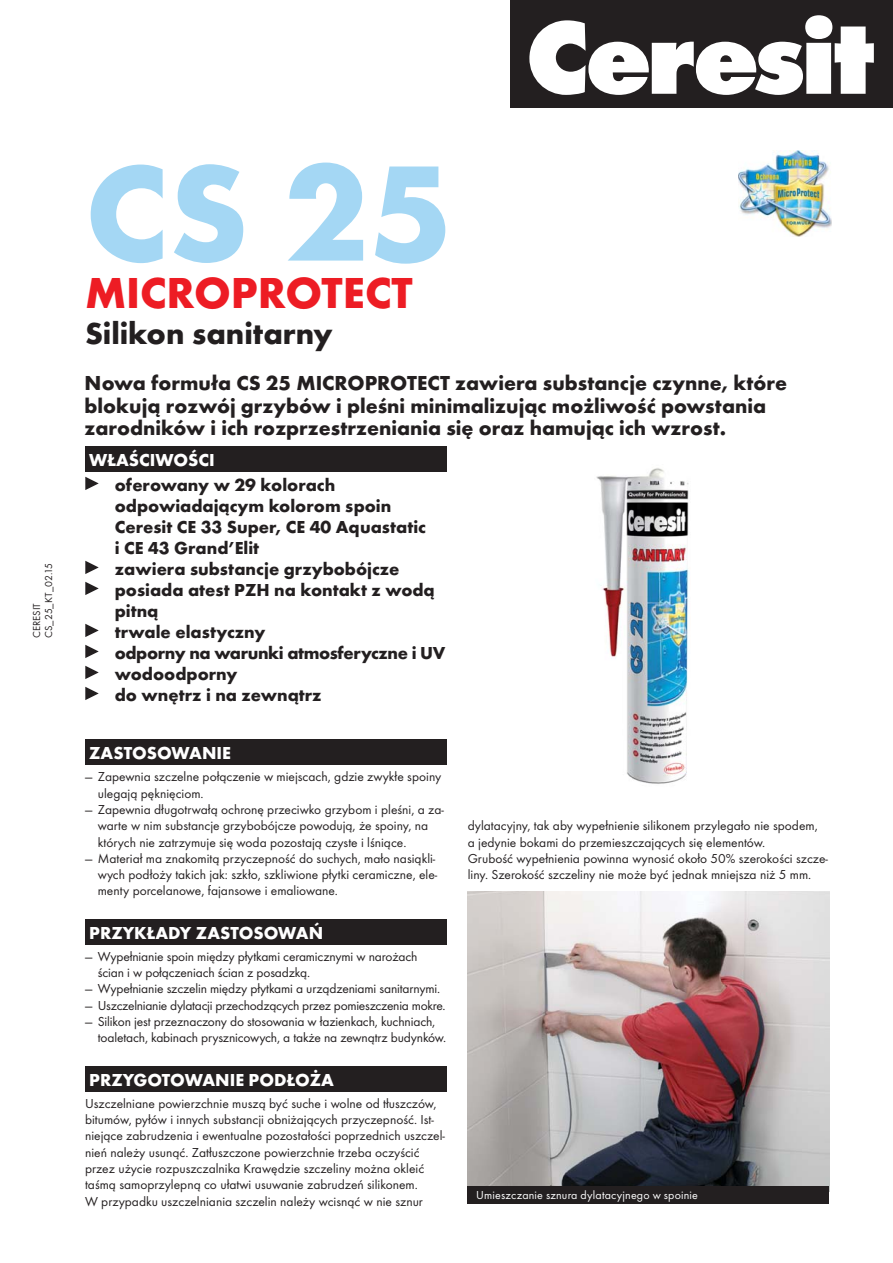
<style>
.page{position:relative;width:893px;height:1263px;background:#fff}
.page>*{position:absolute;margin:0;border:0;box-sizing:border-box;transform-origin:0 0}
.t1{font:700 141px "Futura TCE";color:#a4d7f4}
.t2{font:700 45px "Futura TCE";color:#ed1c24}
.t3{font:700 31.5px "Futura TCE";color:#231f20}
.t4{font:700 21px/22.5px "Futura TCE";color:#231f20}
.t5{font:700 18px/21px "Futura TCE";color:#231f20}
.t6{font:700 18px "Futura TCE";color:#fff}
.t7{font:13.5px/16.4px "Futura TCE";color:#231f20}
.t8{font:13.5px "Futura TCE";letter-spacing:-.02em;color:#231f20}
.t9{font:12px "Futura TCE";letter-spacing:.015em;color:#fff}
.t10{font:10.5px/12px "Futura TCE";color:#231f20}
</style>
<div class="page">
<div style="left:510px;top:0;width:383px;height:107px;background:#231f20"></div>
<svg style="left:529px;top:15px;width:345px;height:80px"></svg>
<div style="left:85px;top:446px;width:361px;height:26px;background:#231f20"></div>
<svg style="left:85px;top:477px;width:14px;height:13px"></svg>
<svg style="left:85px;top:561px;width:14px;height:13px"></svg>
<svg style="left:85px;top:582px;width:14px;height:13px"></svg>
<svg style="left:85px;top:624px;width:14px;height:13px"></svg>
<svg style="left:85px;top:645px;width:14px;height:13px"></svg>
<svg style="left:85px;top:666px;width:14px;height:13px"></svg>
<svg style="left:85px;top:687px;width:14px;height:13px"></svg>
<div style="left:85px;top:739px;width:361px;height:26px;background:#231f20"></div>
<div style="left:85px;top:919px;width:361px;height:25px;background:#231f20"></div>
<div style="left:85px;top:1066px;width:361px;height:25px;background:#231f20"></div>
<img style="left:468px;top:891px;width:361px;height:295px">
<img style="left:596px;top:468px;width:93px;height:316px">
<img style="left:738px;top:151px;width:94px;height:85px">
<div style="left:468px;top:1186px;width:361px;height:17px;background:#231f20"></div>
<p class="t10" style="left:31px;top:638px;width:77px;rotate:-90deg">CERESIT<br>CS_25_KT_02.15</p>
<h1 class="t1" style="left:85px;top:158px;width:370px">CS 25</h1>
<h2 class="t2" style="left:85px;top:275px;width:329px">MICROPROTECT</h2>
<h3 class="t3" style="left:85px;top:321px;width:249px">Silikon sanitarny</h3>
<h3 class="t4" style="left:85px;top:374px;width:704px">Nowa formuła CS 25 MICROPROTECT zawiera substancje czynne, które blokują rozwój grzybów i pleśni minimalizując możliwość powstania zarodników i ich rozprzestrzeniania się oraz hamując ich wzrost.</h3>
<h3 class="t6" style="left:89px;top:453px;width:127px">WŁAŚCIWOŚCI</h3>
<p class="t5" style="left:115px;top:476px;width:332px">oferowany w 29 kolorach odpowiadającym kolorom spoin<br>Ceresit CE 33 Super, CE 40 Aquastatic<br>i CE 43 Grand’Elit<br>zawiera substancje grzybobójcze posiada atest PZH na kontakt z wodą pitną<br>trwale elastyczny<br>odporny na warunki atmosferyczne i UV wodoodporny<br>do wnętrz i na zewnątrz</p>
<h3 class="t6" style="left:89px;top:746px;width:143px">ZASTOSOWANIE</h3>
<p class="t7" style="left:98px;top:769px;width:345px;text-indent:-13px">— Zapewnia szczelne połączenie w miejscach, gdzie zwykłe spoiny ulegają pęknięciom.</p>
<p class="t7" style="left:98px;top:802px;width:348px;text-indent:-13px">— Zapewnia długotrwałą ochronę przeciwko grzybom i pleśni, a za&shy;warte w nim substancje grzybobójcze powodują, że spoiny, na których nie zatrzymuje się woda pozostają czyste i lśniące.</p>
<p class="t7" style="left:98px;top:851px;width:341px;text-indent:-13px">— Materiał ma znakomitą przyczepność do suchych, mało nasiąkli&shy;wych podłoży takich jak: szkło, szkliwione płytki ceramiczne, ele&shy;menty porcelanowe, fajansowe i emaliowane.</p>
<h3 class="t6" style="left:89px;top:926px;width:235px">PRZYKŁADY ZASTOSOWAŃ</h3>
<p class="t7" style="left:98px;top:949px;width:321px;text-indent:-13px">— Wypełnianie spoin między płytkami ceramicznymi w narożach ścian i w połączeniach ścian z posadzką.</p>
<p class="t7" style="left:85px;top:981px;width:357px">— Wypełnianie szczelin między płytkami a urządzeniami sanitarnymi.</p>
<p class="t8" style="left:85px;top:999px;width:362px">— Uszczelnianie dylatacji przechodzących przez pomieszczenia mokre.</p>
<p class="t7" style="left:98px;top:1014px;width:350px;text-indent:-13px">— Silikon jest przeznaczony do stosowania w łazienkach, kuchniach, toaletach, kabinach prysznicowych, a także na zewnątrz budynków.</p>
<h3 class="t6" style="left:89px;top:1073px;width:246px">PRZYGOTOWANIE PODŁOŻA</h3>
<p class="t7" style="left:85px;top:1096px;width:361px">Uszczelniane powierzchnie muszą być suche i wolne od tłuszczów, bitumów, pyłów i innych substancji obniżających przyczepność. Ist&shy;niejące zabrudzenia i ewentualne pozostałości poprzednich uszczel&shy;nień należy usunąć. Zatłuszczone powierzchnie trzeba oczyścić przez użycie rozpuszczalnika Krawędzie szczeliny można okleić taśmą samoprzylepną co ułatwi usuwanie zabrudzeń silikonem.<br>W przypadku uszczelniania szczelin należy wcisnąć w nie sznur</p>
<p class="t7" style="left:468px;top:818px;width:362px">dylatacyjny, tak aby wypełnienie silikonem przylegało nie spodem, a jedynie bokami do przemieszczających się elementów.<br>Grubość wypełnienia powinna wynosić około 50% szerokości szcze&shy;liny. Szerokość szczeliny nie może być jednak mniejsza niż 5 mm.</p>
<p class="t9" style="left:476px;top:1190px;width:223px">Umieszczanie sznura dylatacyjnego w spoinie</p>
</div>
